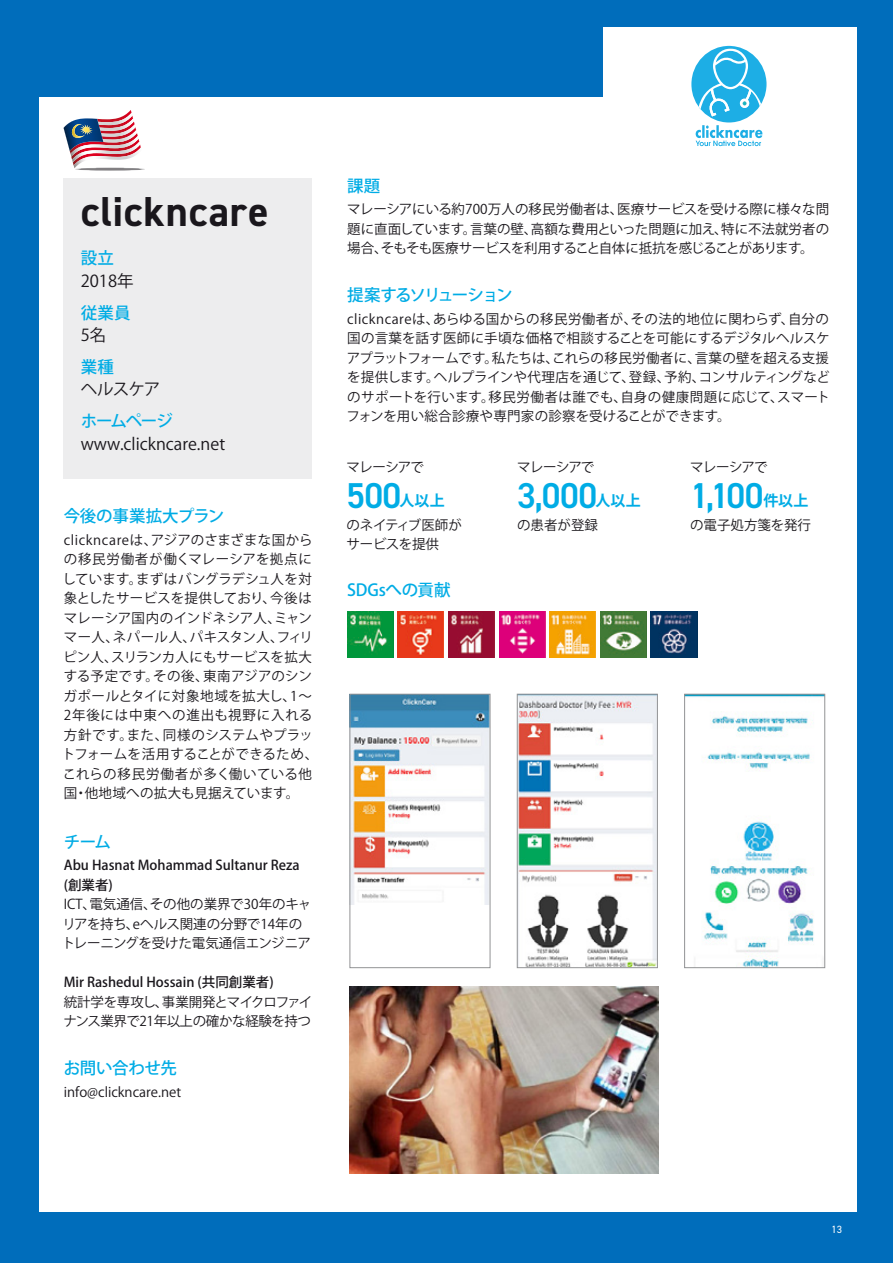
<style>
.page{position:relative;width:893px;height:1263px;background:#006dbb}
.page>*{position:absolute;margin:0;border:0;box-sizing:border-box;transform-origin:0 0}
.t1{font:700 42px "DIN2014";letter-spacing:.025em;color:#1a171c}
.t2{font:600 36px "DIN2014";letter-spacing:-.015em;color:#00ace5}
.t3{font:500 16.5px "Koz Go Pr 6 N";letter-spacing:-.025em;color:#00ace5}
.t4{font:16.5px "Koz Go Pr 6 N";color:#1a171c}
.t5{font:500 16.5px "Koz Go Pr 6 N";letter-spacing:-.115em;color:#00ace5}
.t6{font:700 15px "Koz Go Pr 6 N";letter-spacing:.01em;color:#00ace5}
.t7{font:13.5px/19.5px "Koz Go Pr 6 N";color:#1a171c;text-align:justify}
.t8{font:13.5px/19.5px "Koz Go Pr 6 N";letter-spacing:.025em;color:#1a171c}
.t9{font:500 13.5px/19.5px "Koz Go Pr 6 N";color:#1a171c}
.t10{font:13.5px/19.5px "Koz Go Pr 6 N";letter-spacing:-.025em;color:#1a171c}
.t11{font:13.5px/19.5px "Koz Go Pr 6 N";letter-spacing:-.02em;color:#1a171c}
.t12{font:10.5px "DIN2014";color:#fff}
</style>
<div class="page">
<div style="left:40px;top:98px;width:817px;height:1114px;background:#fff"></div>
<div style="left:604px;top:28px;width:253px;height:123px;background:#fff"></div>
<div style="left:64px;top:179px;width:248px;height:300px;background:#ededee"></div>
<img style="left:352px;top:696px;width:136px;height:208px">
<div style="left:350px;top:694px;width:140px;height:274px;border:1px solid #929395"></div>
<img style="left:519px;top:696px;width:137px;height:270px">
<div style="left:517px;top:694px;width:141px;height:274px;border:1px solid #929395"></div>
<img style="left:686px;top:696px;width:137px;height:270px">
<div style="left:684px;top:694px;width:141px;height:274px;border:1px solid #929395"></div>
<img style="left:350px;top:986px;width:309px;height:188px">
<img style="left:695px;top:45px;width:72px;height:102px">
<img style="left:696px;top:125px;width:66px;height:13px">
<img style="left:696px;top:141px;width:65px;height:5px">
<img style="left:691px;top:46px;width:75px;height:76px">
<img style="left:699px;top:49px;width:62px;height:67px">
<img style="left:706px;top:89px;width:24px;height:27px">
<svg style="left:740px;top:90px;width:11px;height:18px"></svg>
<hr style="left:75px;top:168px;width:70px;height:3px;background:#1a171c;border-radius:50%">
<svg style="left:69px;top:110px;width:72px;height:58px"></svg>
<img style="left:64px;top:118px;width:39px;height:33px">
<img style="left:71px;top:124px;width:22px;height:14px">
<img style="left:347px;top:611px;width:46px;height:46px">
<img style="left:398px;top:611px;width:46px;height:46px">
<img style="left:449px;top:611px;width:46px;height:46px">
<img style="left:499px;top:611px;width:46px;height:46px">
<img style="left:550px;top:611px;width:46px;height:46px">
<img style="left:600px;top:611px;width:46px;height:46px">
<img style="left:651px;top:611px;width:46px;height:46px">
<h1 class="t1" style="left:81px;top:184px;width:189px">clickncare</h1>
<p class="t3" style="left:81px;top:249px;width:35px">設立</p>
<p class="t4" style="left:81px;top:271px;width:54px">2018年</p>
<p class="t3" style="left:81px;top:303px;width:51px">従業員</p>
<p class="t4" style="left:81px;top:326px;width:27px">5名</p>
<p class="t3" style="left:81px;top:358px;width:35px">業種</p>
<p class="t4" style="left:81px;top:380px;width:81px">ヘルスケア</p>
<p class="t3" style="left:81px;top:412px;width:94px">ホームページ</p>
<p class="t4" style="left:81px;top:434px;width:146px">www.clickncare.net</p>
<p class="t3" style="left:64px;top:507px;width:162px">今後の事業拡大プラン</p>
<p class="t8" style="left:62px;top:530px;width:258px">clickncareは、アジアのさまざまな国からの移民労働者が働くマレーシアを拠点にしています。まずはバングラデシュ人を対象としたサービスを提供しており、今後はマレーシア国内のインドネシア人、ミャンマー人、ネパール人、パキスタン人、フィリピン人、スリランカ人にもサービスを拡大する予定です。その後、東南アジアのシンガポールとタイに対象地域を拡大し、1～<br>2年後には中東への進出も視野に入れる方針です。また、同様のシステムやプラットフォームを活用することができるため、これらの移民労働者が多く働いている他国・他地域への拡大も見据えています。</p>
<p class="t3" style="left:64px;top:832px;width:49px">チーム</p>
<p class="t9" style="left:64px;top:856px;width:237px">Abu Hasnat Mohammad Sultanur Reza (創業者)</p>
<p class="t7" style="left:62px;top:895px;width:251px;text-align:left">ICT、電気通信、その他の業界で30年のキャリアを持ち、eヘルス関連の分野で14年のトレーニングを受けた電気通信エンジニア</p>
<p class="t9" style="left:64px;top:973px;width:211px">Mir Rashedul Hossain (共同創業者)</p>
<p class="t10" style="left:63px;top:992px;width:250px">統計学を専攻し、事業開発とマイクロファイナンス業界で21年以上の確かな経験を持つ</p>
<p class="t3" style="left:64px;top:1059px;width:115px">お問い合わせ先</p>
<p class="t7" style="left:64px;top:1082px;width:119px">info@clickncare.net</p>
<p class="t3" style="left:347px;top:176px;width:35px">課題</p>
<p class="t7" style="left:347px;top:200px;width:483px">マレーシアにいる約700万人の移民労働者は、医療サービスを受ける際に様々な問題に直面しています。言葉の壁、高額な費用といった問題に加え、特に不法就労者の場合、そもそも医療サービスを利用すること自体に抵抗を感じることがあります。</p>
<p class="t5" style="left:347px;top:286px;width:167px">提案するソリューション</p>
<p class="t7" style="left:347px;top:310px;width:485px">clickncareは、あらゆる国からの移民労働者が、その法的地位に関わらず、自分の国の言葉を話す医師に手頃な価格で相談することを可能にするデジタルヘルスケアプラットフォームです。私たちは、これらの移民労働者に、言葉の壁を超える支援を提供します。ヘルプラインや代理店を通じて、登録、予約、コンサルティングなどのサポートを行います。移民労働者は誰でも、自身の健康問題に応じて、スマートフォンを用い総合診療や専門家の診察を受けることができます。</p>
<p class="t7" style="left:347px;top:458px;width:79px">マレーシアで</p>
<p class="t7" style="left:517px;top:458px;width:79px">マレーシアで</p>
<p class="t7" style="left:690px;top:458px;width:79px">マレーシアで</p>
<h2 class="t2" style="left:347px;top:471px;width:56px">500</h2>
<p class="t6" style="left:399px;top:492px;width:47px">人以上</p>
<h2 class="t2" style="left:517px;top:471px;width:82px">3,000</h2>
<p class="t6" style="left:595px;top:492px;width:47px">人以上</p>
<h2 class="t2" style="left:690px;top:471px;width:75px">1,100</h2>
<p class="t6" style="left:763px;top:492px;width:47px">件以上</p>
<p class="t11" style="left:347px;top:515px;width:117px">のネイティブ医師がサービスを提供</p>
<p class="t7" style="left:517px;top:515px;width:82px">の患者が登録</p>
<p class="t7" style="left:690px;top:515px;width:122px">の電子処方箋を発行</p>
<p class="t3" style="left:347px;top:580px;width:105px">SDGsへの貢献</p>
<p class="t12" style="left:831px;top:1223px;width:12px">13</p>
</div>
